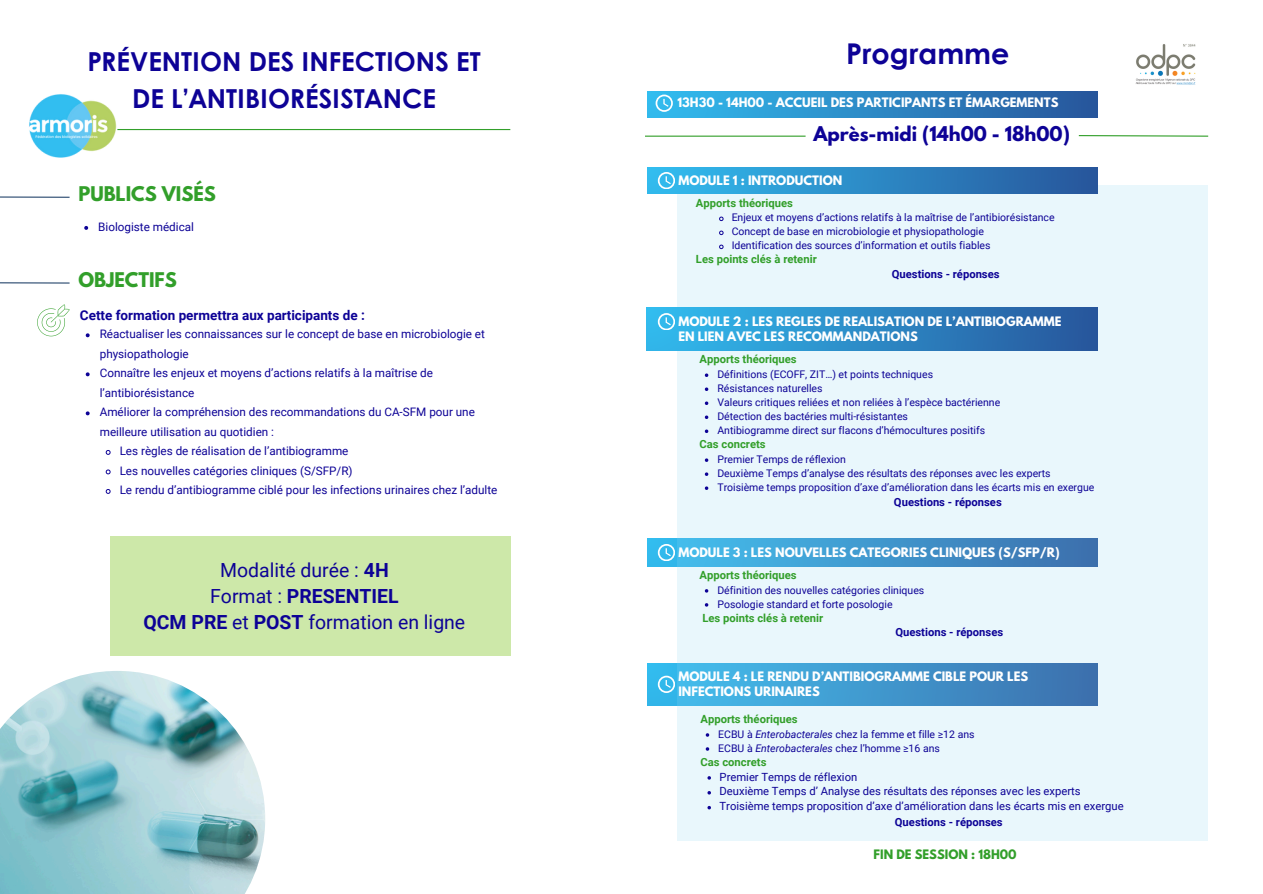
<style>
.page{position:relative;width:1263px;height:894px;background:#fff}
.page>*{position:absolute;margin:0;border:0;box-sizing:border-box;transform-origin:0 0}
.t1{font:700 28.65px "Century Gothic";color:#0d0296}
.t2{font:700 26.1px "Century Gothic";color:#0d0296}
.t3{font:19.5px/26px "Roboto";color:#0d0296;text-align:center}
.t4{font:700 18px "League Spartan";color:#0d0296}
.t5{font:700 18px "League Spartan";color:#329f2a}
.t6{font:700 13.5px "Roboto";color:#0d0296}
.t7{font:11.7px/19.5px "Roboto";color:#0d0296}
.t8{font:700 11.55px/15.5px "League Spartan";color:#fff}
.t9{font:700 11.55px "League Spartan";color:#329f2a}
.t10{font:11.25px "Roboto";color:#0d0296}
.t11{font:700 11.25px "Roboto";color:#329f2a}
.t12{font:700 11.25px "Roboto";color:#0d0296}
.t13{font:10.5px "Roboto";color:#0d0296}
.s1{font-weight:700}
.s2{font-style:italic}
</style>
<div class="page">
<img style="left:1135px;top:44px;width:61px;height:41px">
<div style="left:647px;top:538px;width:451px;height:28px;background:#32baed"></div>
<div style="left:647px;top:663px;width:451px;height:42px;background:#31b8eb"></div>
<svg style="left:658px;top:675px;width:17px;height:17px"></svg>
<svg style="left:677px;top:185px;width:531px;height:655px;fill:#e9f7fc"></svg>
<div style="left:647px;top:167px;width:451px;height:26px;background:linear-gradient(to right,#32bef0,#27559b)"></div>
<svg style="left:658px;top:172px;width:17px;height:17px"></svg>
<svg style="left:658px;top:544px;width:17px;height:16px"></svg>
<div style="left:646px;top:308px;width:452px;height:42px;background:linear-gradient(to right,#32bdef,#27569c)"></div>
<svg style="left:658px;top:313px;width:17px;height:17px"></svg>
<hr style="left:117px;top:129px;width:393px;height:1px;background:#329f2a">
<svg style="left:1078px;top:135px;width:131px;height:2px"></svg>
<img style="left:29px;top:94px;width:87px;height:64px">
<svg style="left:37px;top:304px;width:33px;height:32px"></svg>
<svg style="left:0;top:196px;width:70px;height:2px"></svg>
<svg style="left:0;top:282px;width:70px;height:2px"></svg>
<div style="left:110px;top:536px;width:400px;height:120px;background:#cde8a9"></div>
<img style="left:0;top:671px;width:265px;height:222px">
<svg style="left:86px;top:333px;width:4px;height:4px"></svg>
<svg style="left:86px;top:372px;width:4px;height:4px"></svg>
<svg style="left:86px;top:411px;width:4px;height:4px"></svg>
<svg style="left:105px;top:450px;width:6px;height:5px"></svg>
<svg style="left:105px;top:469px;width:6px;height:6px"></svg>
<svg style="left:105px;top:489px;width:6px;height:5px"></svg>
<svg style="left:707px;top:776px;width:4px;height:3px"></svg>
<svg style="left:707px;top:790px;width:4px;height:4px"></svg>
<svg style="left:707px;top:805px;width:4px;height:4px"></svg>
<svg style="left:718px;top:216px;width:6px;height:5px"></svg>
<svg style="left:718px;top:230px;width:6px;height:5px"></svg>
<svg style="left:718px;top:244px;width:6px;height:5px"></svg>
<svg style="left:705px;top:373px;width:3px;height:4px"></svg>
<svg style="left:705px;top:387px;width:3px;height:4px"></svg>
<svg style="left:705px;top:401px;width:3px;height:4px"></svg>
<svg style="left:705px;top:415px;width:3px;height:4px"></svg>
<svg style="left:705px;top:429px;width:3px;height:4px"></svg>
<svg style="left:705px;top:458px;width:3px;height:4px"></svg>
<svg style="left:705px;top:472px;width:3px;height:4px"></svg>
<svg style="left:705px;top:486px;width:3px;height:4px"></svg>
<svg style="left:84px;top:226px;width:4px;height:4px"></svg>
<div style="left:647px;top:92px;width:451px;height:26px;background:linear-gradient(to right,#32bdf0,#27559b)"></div>
<svg style="left:656px;top:94px;width:16px;height:17px"></svg>
<hr style="left:645px;top:135px;width:161px;height:2px;background:#329f2a">
<p class="t2" style="left:87px;top:42px;width:395px">PRÉVENTION DES INFECTIONS ET</p>
<p class="t1" style="left:846px;top:31px;width:165px">Programme</p>
<p class="t2" style="left:132px;top:78px;width:305px">DE L’ANTIBIORÉSISTANCE</p>
<p class="t8" style="left:677px;top:96px;width:382px">13H30 - 14H00 - ACCUEIL DES PARTICIPANTS ET ÉMARGEMENTS</p>
<p class="t5" style="left:78px;top:185px;width:139px">PUBLICS VISÉS</p>
<p class="t7" style="left:98px;top:217px;width:97px">Biologiste médical</p>
<p class="t5" style="left:78px;top:270px;width:100px">OBJECTIFS</p>
<p class="t6" style="left:80px;top:307px;width:286px">Cette formation permettra aux participants de :</p>
<h3 class="t7" style="left:100px;top:324px;width:387px">Réactualiser les connaissances sur le concept de base en microbiologie et physiopathologie</h3>
<h6 class="t7" style="left:100px;top:363px;width:335px">Connaître les enjeux et moyens d’actions relatifs à la maîtrise de l’antibiorésistance</h6>
<p class="t7" style="left:100px;top:402px;width:377px">Améliorer la compréhension des recommandations du CA-SFM pour une meilleure utilisation au quotidien :</p>
<p class="t7" style="left:120px;top:441px;width:230px">Les règles de réalisation de l’antibiogramme</p>
<p class="t7" style="left:120px;top:461px;width:235px">Les nouvelles catégories cliniques (S/SFP/R)</p>
<p class="t7" style="left:120px;top:480px;width:379px">Le rendu d’antibiogramme ciblé pour les infections urinaires chez l’adulte</p>
<p class="t3" style="left:143px;top:557px;width:323px">Modalité durée : <span class="s1">4H<br></span>Format : <span class="s1">PRESENTIEL<br>QCM PRE</span> et <span class="s1">POST</span> formation en ligne</p>
<p class="t4" style="left:813px;top:124px;width:258px">Après-midi (14h00 - 18h00)</p>
<p class="t8" style="left:678px;top:174px;width:165px">MODULE 1 : INTRODUCTION</p>
<p class="t11" style="left:696px;top:196px;width:99px">Apports théoriques</p>
<p class="t13" style="left:732px;top:212px;width:324px">Enjeux et moyens d’actions relatifs à la maîtrise de l’antibiorésistance</p>
<p class="t13" style="left:732px;top:226px;width:254px">Concept de base en microbiologie et physiopathologie</p>
<p class="t13" style="left:732px;top:240px;width:260px">Identification des sources d’information et outils fiables</p>
<p class="t11" style="left:696px;top:253px;width:122px">Les points clés à retenir</p>
<p class="t12" style="left:892px;top:268px;width:109px">Questions - réponses</p>
<p class="t8" style="left:678px;top:314px;width:385px">MODULE 2 : LES REGLES DE REALISATION DE L’ANTIBIOGRAMME<br>EN LIEN AVEC LES RECOMMANDATIONS</p>
<p class="t11" style="left:700px;top:352px;width:99px">Apports théoriques</p>
<p class="t13" style="left:717px;top:368px;width:217px">Définitions (ECOFF, ZIT…) et points techniques</p>
<p class="t13" style="left:717px;top:382px;width:107px">Résistances naturelles</p>
<p class="t13" style="left:717px;top:396px;width:284px">Valeurs critiques reliées et non reliées à l’espèce bactérienne</p>
<p class="t13" style="left:717px;top:410px;width:192px">Détection des bactéries multi-résistantes</p>
<p class="t13" style="left:717px;top:424px;width:269px">Antibiogramme direct sur flacons d’hémocultures positifs</p>
<p class="t11" style="left:700px;top:437px;width:68px">Cas concrets</p>
<p class="t13" style="left:717px;top:453px;width:130px">Premier Temps de réflexion</p>
<p class="t13" style="left:717px;top:467px;width:335px">Deuxième Temps d’analyse des résultats des réponses avec les experts</p>
<p class="t13" style="left:717px;top:481px;width:378px">Troisième temps proposition d’axe d’amélioration dans les écarts mis en exergue</p>
<p class="t12" style="left:894px;top:495px;width:109px">Questions - réponses</p>
<p class="t8" style="left:678px;top:545px;width:383px">MODULE 3 : LES NOUVELLES CATEGORIES CLINIQUES (S/SFP/R)</p>
<p class="t11" style="left:700px;top:568px;width:99px">Apports théoriques</p>
<p class="t13" style="left:717px;top:583px;width:208px">Définition des nouvelles catégories cliniques</p>
<p class="t13" style="left:717px;top:597px;width:177px">Posologie standard et forte posologie</p>
<p class="t11" style="left:702px;top:611px;width:122px">Les points clés à retenir</p>
<p class="t12" style="left:895px;top:625px;width:109px">Questions - réponses</p>
<h5 class="t8" style="left:678px;top:669px;width:351px">MODULE 4 : LE RENDU D’ANTIBIOGRAMME CIBLE POUR LES<br>INFECTIONS URINAIRES</h5>
<p class="t11" style="left:700px;top:712px;width:99px">Apports théoriques</p>
<h2 class="t13" style="left:718px;top:727px;width:258px">ECBU à <span class="s2">Enterobacterales</span> chez la femme et fille ≥12 ans</h2>
<p class="t13" style="left:718px;top:741px;width:223px">ECBU à <span class="s2">Enterobacterales</span> chez l’homme ≥16 ans</p>
<p class="t11" style="left:700px;top:755px;width:68px">Cas concrets</p>
<p class="t10" style="left:720px;top:769px;width:139px">Premier Temps de réflexion</p>
<h4 class="t10" style="left:720px;top:784px;width:363px">Deuxième Temps d’ Analyse des résultats des réponses avec les experts</h4>
<p class="t10" style="left:720px;top:799px;width:405px">Troisième temps proposition d’axe d’amélioration dans les écarts mis en exergue</p>
<p class="t12" style="left:895px;top:815px;width:109px">Questions - réponses</p>
<p class="t9" style="left:874px;top:848px;width:145px">FIN DE SESSION : 18H00</p>
</div>
